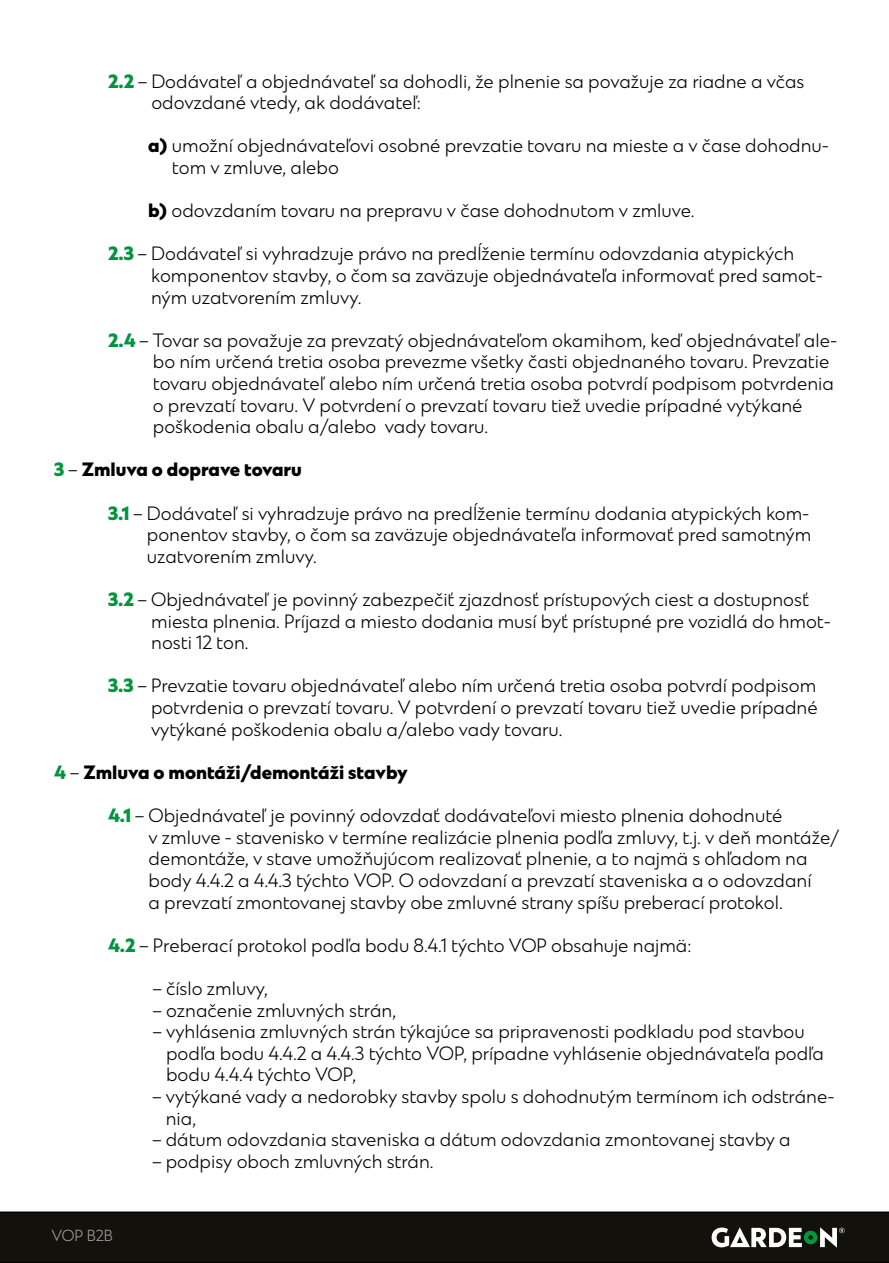
<style>
.page{position:relative;width:889px;height:1263px;background:#fff}
.page>*{position:absolute;margin:0;border:0;box-sizing:border-box;transform-origin:0 0}
.t1{font:300 18px/21.6px "Ekster";color:#000}
.t2{font:800 18px "Ekster";color:#000}
.t3{font:300 15px "Ekster";color:#9d9d9c}
.s1{font-weight:800;color:#00943c}
.s2{font-weight:800}
.s3{color:#00943c}
.s4{font-weight:300}
</style>
<div class="page">
<div style="left:0;top:1211px;width:889px;height:52px;background:#12110c"></div>
<svg style="left:711px;top:1227px;width:133px;height:21px"></svg>
<p class="t1" style="left:151px;top:71px;width:654px;text-indent:-43px"><span class="s1">2.2</span> – Dodávateľ a objednávateľ sa dohodli, že plnenie sa považuje za riadne a včas odovzdané vtedy, ak dodávateľ:</p>
<p class="t1" style="left:172px;top:136px;width:658px;text-indent:-24px"><span class="s2">a)</span> umožní objednávateľovi osobné prevzatie tovaru na mieste a v čase dohodnu&shy;tom v zmluve, alebo</p>
<p class="t1" style="left:148px;top:201px;width:548px"><span class="s2">b)</span> odovzdaním tovaru na prepravu v čase dohodnutom v zmluve.</p>
<p class="t1" style="left:151px;top:244px;width:673px;text-indent:-43px"><span class="s1">2.3</span> – Dodávateľ si vyhradzuje právo na predĺženie termínu odovzdania atypických komponentov stavby, o čom sa zaväzuje objednávateľa informovať pred samot&shy;ným uzatvorením zmluvy.</p>
<p class="t1" style="left:153px;top:330px;width:686px;text-indent:-45px"><span class="s1">2.4</span> – Tovar sa považuje za prevzatý objednávateľom okamihom, keď objednávateľ ale&shy;bo ním určená tretia osoba prevezme všetky časti objednaného tovaru. Prevzatie tovaru objednávateľ alebo ním určená tretia osoba potvrdí podpisom potvrdenia o prevzatí tovaru. V potvrdení o prevzatí tovaru tiež uvedie prípadné vytýkané poškodenia obalu a/alebo vady tovaru.</p>
<p class="t2" style="left:54px;top:459px;width:249px"><span class="s3">3</span> <span class="s4">–</span> Zmluva o doprave tovaru</p>
<p class="t1" style="left:147px;top:503px;width:666px;text-align:justify;text-indent:-39px"><span class="s1">3.1</span> – Dodávateľ si vyhradzuje právo na predĺženie termínu dodania atypických kom&shy;ponentov stavby, o čom sa zaväzuje objednávateľa informovať pred samotným uzatvorením zmluvy.</p>
<p class="t1" style="left:151px;top:590px;width:681px;text-indent:-43px"><span class="s1">3.2</span> – Objednávateľ je povinný zabezpečiť zjazdnosť prístupových ciest a dostupnosť miesta plnenia. Príjazd a miesto dodania musí byť prístupné pre vozidlá do hmot&shy;nosti 12 ton.</p>
<p class="t1" style="left:151px;top:676px;width:668px;text-align:justify;text-indent:-43px"><span class="s1">3.3</span> – Prevzatie tovaru objednávateľ alebo ním určená tretia osoba potvrdí podpisom potvrdenia o prevzatí tovaru. V potvrdení o prevzatí tovaru tiež uvedie prípadné vytýkané poškodenia obalu a/alebo vady tovaru.</p>
<p class="t2" style="left:54px;top:761px;width:355px"><span class="s3">4</span> <span class="s4">–</span> Zmluva o montáži/demontáži stavby</p>
<p class="t1" style="left:148px;top:806px;width:692px;text-indent:-40px"><span class="s1">4.1</span> – Objednávateľ je povinný odovzdať dodávateľovi miesto plnenia dohodnuté<br>v zmluve - stavenisko v termíne realizácie plnenia podľa zmluvy, t.j. v deň montáže/ demontáže, v stave umožňujúcom realizovať plnenie, a to najmä s ohľadom na body 4.4.2 a 4.4.3 týchto VOP. O odovzdaní a prevzatí staveniska a o odovzdaní<br>a prevzatí zmontovanej stavby obe zmluvné strany spíšu preberací protokol.</p>
<p class="t1" style="left:108px;top:935px;width:585px"><span class="s1">4.2</span> – Preberací protokol podľa bodu 8.4.1 týchto VOP obsahuje najmä:</p>
<p class="t1" style="left:153px;top:978px;width:116px">– číslo zmluvy,</p>
<p class="t1" style="left:153px;top:1000px;width:245px">– označenie zmluvných strán,</p>
<p class="t1" style="left:166px;top:1022px;width:659px;text-indent:-13px">– vyhlásenia zmluvných strán týkajúce sa pripravenosti podkladu pod stavbou podľa bodu 4.4.2 a 4.4.3 týchto VOP, prípadne vyhlásenie objednávateľa podľa bodu 4.4.4 týchto VOP,</p>
<p class="t1" style="left:166px;top:1086px;width:670px;text-indent:-13px">– vytýkané vady a nedorobky stavby spolu s dohodnutým termínom ich odstráne&shy;nia,</p>
<p class="t1" style="left:152px;top:1130px;width:640px">– dátum odovzdania staveniska a dátum odovzdania zmontovanej stavby a</p>
<p class="t1" style="left:152px;top:1151px;width:283px">– podpisy oboch zmluvných strán.</p>
<p class="t3" style="left:51px;top:1227px;width:63px">VOP B2B</p>
</div>
